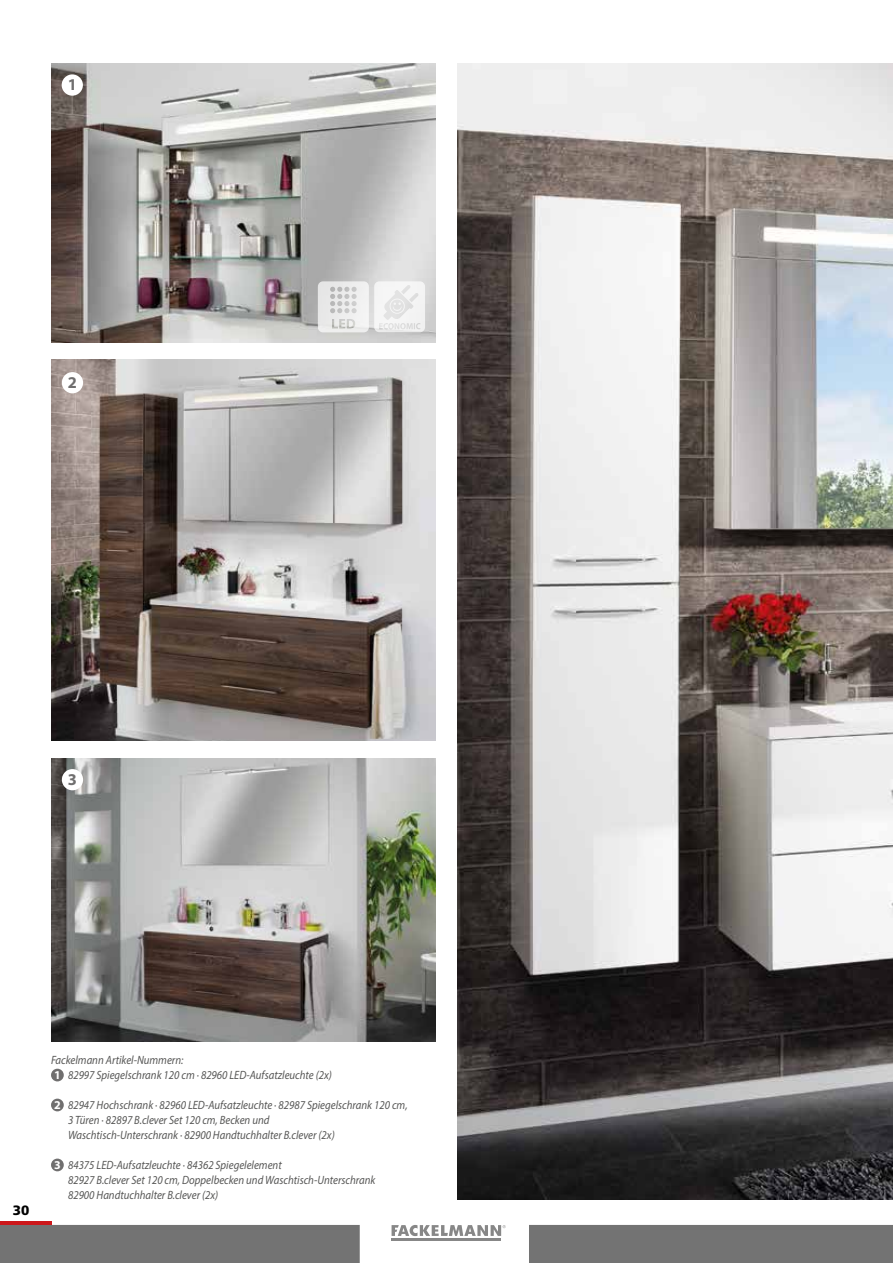
<style>
.page{position:relative;width:893px;height:1263px;background:#fff}
.page>*{position:absolute;margin:0;border:0;box-sizing:border-box;transform-origin:0 0}
.t1{font:700 16.5px "Myriad Pro";color:#706f6f}
.t2{font:900 13.5px "Frutiger";color:#000}
.t3{font:italic 12px/15px "Myriad Pro";color:#575756;scale:.9 1}
.t4{font:700 12px "Myriad Pro";color:#fff}
</style>
<div class="page">
<img style="left:457px;top:64px;width:436px;height:1135px">
<div style="left:529px;top:1225px;width:364px;height:38px;background:#737373"></div>
<div style="left:0;top:1225px;width:360px;height:38px;background:#737373"></div>
<hr style="left:0;top:1222px;width:51px;height:3px;background:#cd171a">
<img style="left:51px;top:758px;width:385px;height:284px">
<img style="left:51px;top:64px;width:385px;height:278px">
<img style="left:51px;top:359px;width:385px;height:381px">
<div style="left:62px;top:372px;width:21px;height:21px;background:#fff;border-radius:50%"></div>
<div style="left:62px;top:74px;width:21px;height:22px;background:#fff;border-radius:50%"></div>
<div style="left:62px;top:769px;width:21px;height:21px;background:#fff;border-radius:50%"></div>
<div style="left:51px;top:1069px;width:13px;height:12px;background:#706f6f;border-radius:50%"></div>
<div style="left:51px;top:1098px;width:13px;height:13px;background:#706f6f;border-radius:50%"></div>
<div style="left:51px;top:1158px;width:13px;height:13px;background:#706f6f;border-radius:50%"></div>
<svg style="left:318px;top:281px;width:107px;height:51px"></svg>
<hr style="left:392px;top:1238px;width:109px;height:2px;background:#878787">
<svg style="left:392px;top:1225px;width:114px;height:11px"></svg>
<p class="t1" style="left:68px;top:74px;width:11px">1</p>
<p class="t1" style="left:68px;top:372px;width:11px">2</p>
<p class="t1" style="left:68px;top:769px;width:11px">3</p>
<p class="t2" style="left:13px;top:1202px;width:18px">30</p>
<p class="t3" style="left:68px;top:1052px;width:295px;text-indent:-17px">Fackelmann Artikel-Nummern:<br>82997 Spiegelschrank 120 cm · 82960 LED-Aufsatzleuchte (2x)</p>
<p class="t3" style="left:68px;top:1097px;width:379px">82947 Hochschrank · 82960 LED-Aufsatzleuchte · 82987 Spiegelschrank 120 cm,<br>3 Türen · 82897 B.clever Set 120 cm, Becken und<br>Waschtisch-Unterschrank · 82900 Handtuchhalter B.clever (2x)</p>
<p class="t3" style="left:68px;top:1157px;width:343px">84375 LED-Aufsatzleuchte · 84362 Spiegelelement<br>82927 B.clever Set 120 cm, Doppelbecken und Waschtisch-Unterschrank<br>82900 Handtuchhalter B.clever (2x)</p>
<p class="t4" style="left:54px;top:1067px;width:8px">1</p>
<p class="t4" style="left:54px;top:1097px;width:8px">2</p>
<p class="t4" style="left:54px;top:1157px;width:8px">3</p>
</div>
